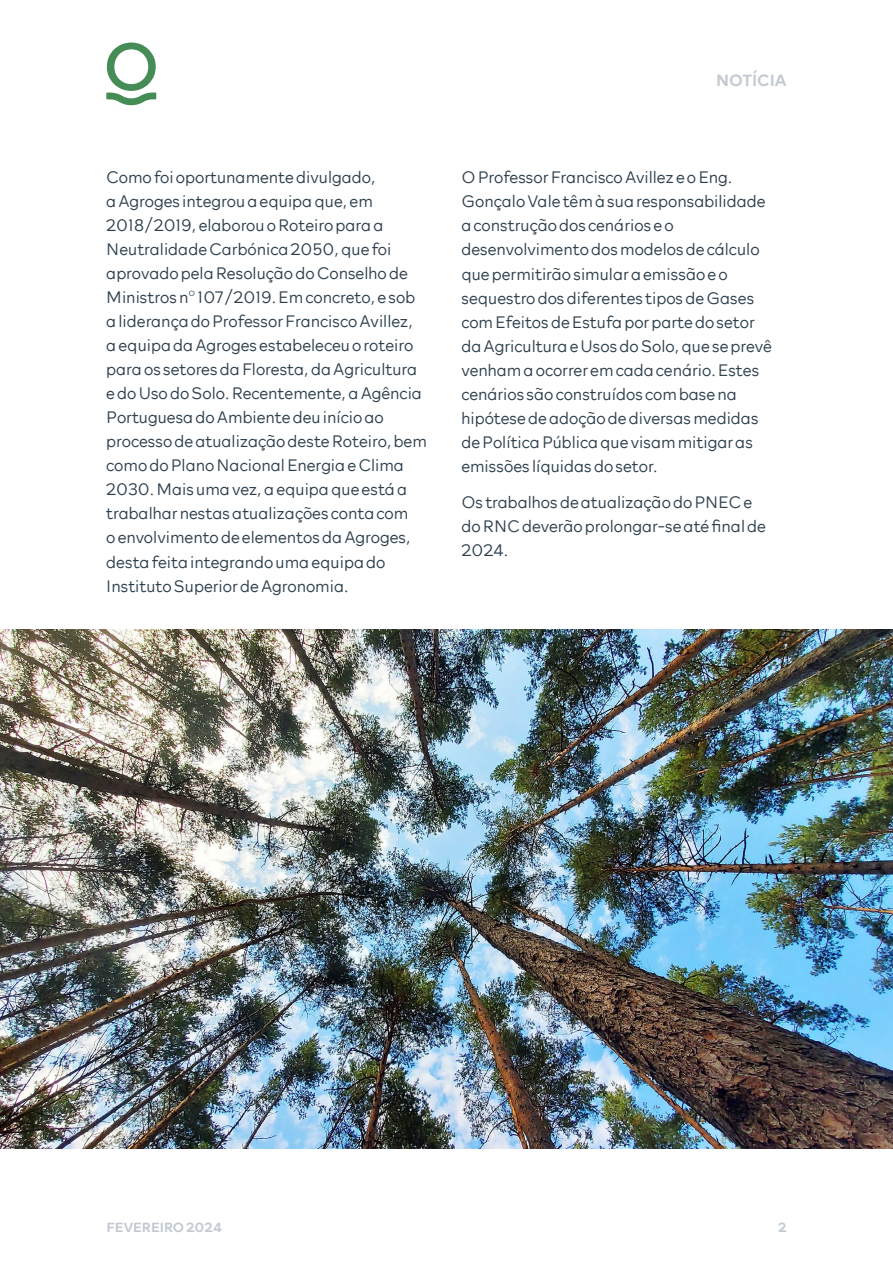
<style>
.page{position:relative;width:893px;height:1263px;background:#fff}
.page>*{position:absolute;margin:0;border:0;box-sizing:border-box;transform-origin:0 0}
.t1{font:200 16.5px/24px "Rockford Sans";color:#2e404d}
.t2{font:500 16.5px "Rockford Sans";color:#c2c9d1}
.t3{font:500 13.5px "Rockford Sans";color:#c2c9d1}
.s1{font-family:"Montserrat";font-weight:300}
</style>
<div class="page">
<svg style="left:106px;top:43px;width:50px;height:62px"></svg>
<img style="left:0;top:629px;width:893px;height:519px">
<p class="t2" style="left:716px;top:68px;width:72px">NOTÍCIA</p>
<p class="t1" style="left:106px;top:164px;width:322px">Como foi oportunamente divulgado,<br>a Agroges integrou a equipa que, em 2018/2019, elaborou o Roteiro para a Neutralidade Carbónica 2050, que foi aprovado pela Resolução do Conselho de Ministros n<span class="s1">º</span> 107/2019. Em concreto, e sob a liderança do Professor Francisco Avillez, a equipa da Agroges estabeleceu o roteiro para os setores da Floresta, da Agricultura e do Uso do Solo. Recentemente, a Agência Portuguesa do Ambiente deu início ao processo de atualização deste Roteiro, bem como do Plano Nacional Energia e Clima 2030. Mais uma vez, a equipa que está a trabalhar nestas atualizações conta com<br>o envolvimento de elementos da Agroges, desta feita integrando uma equipa do Instituto Superior de Agronomia.</p>
<p class="t1" style="left:461px;top:165px;width:312px">O Professor Francisco Avillez e o Eng.<br>Gonçalo Vale têm à sua responsabilidade a construção dos cenários e o desenvolvimento dos modelos de cálculo que permitirão simular a emissão e o sequestro dos diferentes tipos de Gases com Efeitos de Estufa por parte do setor da Agricultura e Usos do Solo, que se prevê venham a ocorrer em cada cenário. Estes cenários são construídos com base na hipótese de adoção de diversas medidas de Política Pública que visam mitigar as emissões líquidas do setor.</p>
<p class="t1" style="left:461px;top:489px;width:306px">Os trabalhos de atualização do PNEC e do RNC deverão prolongar-se até final de<br>2024.</p>
<p class="t3" style="left:107px;top:1217px;width:117px">FEVEREIRO 2024</p>
<p class="t3" style="left:778px;top:1217px;width:10px">2</p>
</div>
